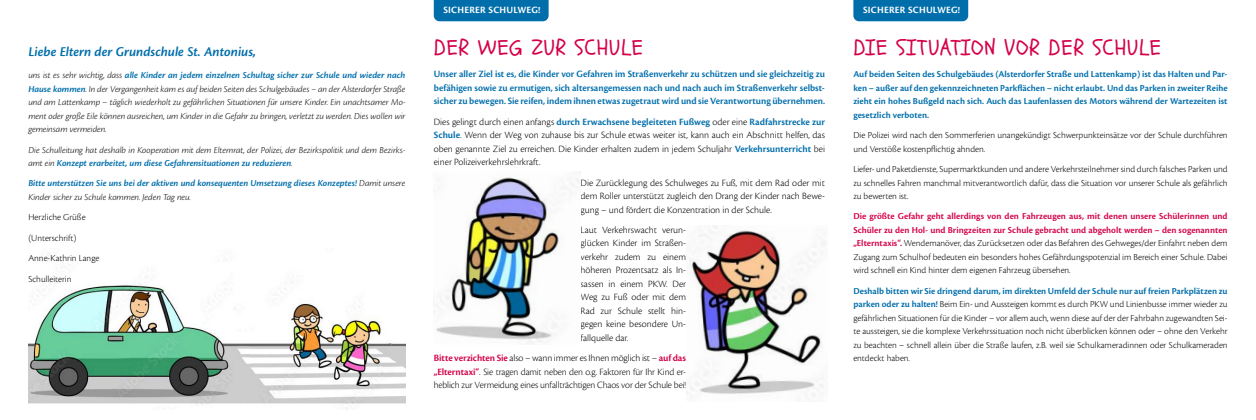
<style>
.page{position:relative;width:1256px;height:420px;background:#fff}
.page>*{position:absolute;margin:0;border:0;box-sizing:border-box;transform-origin:0 0}
.t1{font:22px "Schoolbell";letter-spacing:.05em;color:#d4004a}
.t2{font:italic 600 14px "Cronos Pro";color:#006eab}
.t3{font:300 10px/13.5px "Cronos Pro";letter-spacing:-.005em;color:#000;text-align:justify}
.t4{font:10px/13.5px "Cronos Pro Semibold Subh";color:#006eab;text-align:justify}
.t5{font:10px/13.5px "Cronos Pro Lt Subh";letter-spacing:-.01em;color:#000}
.t6{font:10px "Cronos Pro Semibold Capt";letter-spacing:.02em;color:#fff}
.t7{font:300 9.5px/13.5px "Cronos Pro";color:#000;text-align:justify}
.t8{font:italic 300 9.5px/13.5px "Cronos Pro";letter-spacing:-.005em;color:#000;text-align:justify}
.t9{font:600 9.5px/13.5px "Cronos Pro";color:#006eab;text-align:justify}
.t10{font:italic 600 9.5px/13.5px "Cronos Pro";color:#006eab}
.s1{font-weight:600;color:#006eab}
.s2{font-weight:300;color:#000}
.s3{font-weight:600;color:#d4004a}
.s4{font-family:"Cronos Pro";font-weight:600;color:#d4004a}
.s5{font-family:"Cronos Pro";font-weight:300}
</style>
<div class="page">
<img style="left:28px;top:259px;width:377px;height:150px">
<div style="left:434px;top:0;width:115px;height:21px;background:#006eab"></div>
<div style="left:853px;top:0;width:115px;height:21px;background:#006eab"></div>
<img style="left:434px;top:177px;width:146px;height:167px">
<img style="left:686px;top:225px;width:140px;height:172px">
<h2 class="t2" style="left:28px;top:44px;width:229px">Liebe Eltern der Grundschule St. Antonius,</h2>
<p class="t8" style="left:28px;top:69px;width:379px">uns ist es sehr wichtig, dass <span class="s1">alle Kinder an jedem einzelnen Schultag sicher zur Schule und wieder nach Hause kommen</span>. In der Vergangenheit kam es auf beiden Seiten des Schulgebäudes – an der Alsterdorfer Straße und am Lattenkamp – täglich wiederholt zu gefährlichen Situationen für unsere Kinder. Ein unachtsamer Mo&shy;ment oder große Eile können ausreichen, um Kinder in die Gefahr zu bringen, verletzt zu werden. Dies wollen wir gemeinsam vermeiden.</p>
<p class="t8" style="left:28px;top:143px;width:379px">Die Schulleitung hat deshalb in Kooperation mit dem Elternrat, der Polizei, der Bezirkspolitik und dem Bezirks&shy;amt ein <span class="s1">Konzept erarbeitet, um diese Gefahrensituationen zu reduzieren</span>.</p>
<p class="t10" style="left:28px;top:177px;width:378px">Bitte unterstützen Sie uns bei der aktiven und konsequenten Umsetzung dieses Konzeptes! <span class="s2">Damit unsere<br>Kinder sicher zu Schule kommen. Jeden Tag neu.</span></p>
<p class="t7" style="left:28px;top:207px;width:73px;line-height:20.4px;text-align:left">Herzliche Grüße (Unterschrift)<br>Anne-Kathrin Lange<br>Schulleiterin</p>
<p class="t6" style="left:443px;top:4px;width:99px">SICHERER SCHULWEG!</p>
<p class="t6" style="left:863px;top:4px;width:99px">SICHERER SCHULWEG!</p>
<h1 class="t1" style="left:434px;top:33px;width:211px">DER WEG ZUR SCHULE</h1>
<p class="t4" style="left:434px;top:68px;width:393px">Unser aller Ziel ist es, die Kinder vor Gefahren im Straßenverkehr zu schützen und sie gleichzeitig zu befähigen sowie zu ermutigen, sich altersangemessen nach und nach auch im Straßenverkehr selbst&shy;sicher zu bewegen. Sie reifen, indem ihnen etwas zugetraut wird und sie Verantwortung übernehmen.</p>
<p class="t3" style="left:434px;top:115px;width:393px">Dies gelingt durch einen anfangs <span class="s1">durch Erwachsene begleiteten Fußweg</span> oder eine <span class="s1">Radfahrstrecke zur Schule</span>. Wenn der Weg von zuhause bis zur Schule etwas weiter ist, kann auch ein Abschnitt helfen, das oben genannte Ziel zu erreichen. Die Kinder erhalten zudem in jedem Schuljahr <span class="s1">Verkehrsunterricht</span> bei einer Polizeiverkehrslehrkraft.</p>
<p class="t3" style="left:580px;top:175px;width:246px">Die Zurücklegung des Schulweges zu Fuß, mit dem Rad oder mit dem Roller unterstützt zugleich den Drang der Kinder nach Bewe&shy;gung – und fördert die Konzentration in der Schule.</p>
<p class="t3" style="left:580px;top:223px;width:107px">Laut Verkehrswacht verun&shy;glücken Kinder im Straßen&shy;verkehr zudem zu einem höheren Prozentsatz als In&shy;sassen in einem PKW. Der Weg zu Fuß oder mit dem Rad zur Schule stellt hin&shy;gegen keine besondere Un&shy;fallquelle dar.</p>
<p class="t3" style="left:434px;top:351px;width:254px"><span class="s3">Bitte verzichten Sie</span> also – wann immer es Ihnen möglich ist – <span class="s3">auf das</span></p>
<p class="t5" style="left:434px;top:364px;width:254px"><span class="s4">„Elterntaxi“</span><span class="s5">.</span> Sie tragen damit neben den o.g. Faktoren für Ihr Kind er&shy;heblich zur Vermeidung eines unfallträchtigen Chaos vor der Schule bei!</p>
<h1 class="t1" style="left:853px;top:33px;width:309px">DIE SITUATION VOR DER SCHULE</h1>
<p class="t9" style="left:853px;top:68px;width:376px">Auf beiden Seiten des Schulgebäudes (Alsterdorfer Straße und Lattenkamp) ist das Halten und Par&shy;ken – außer auf den gekennzeichneten Parkflächen – nicht erlaubt. Und das Parken in zweiter Reihe zieht ein hohes Bußgeld nach sich. Auch das Laufenlassen des Motors während der Wartezeiten ist gesetzlich verboten.</p>
<p class="t7" style="left:853px;top:128px;width:376px">Die Polizei wird nach den Sommerferien unangekündigt Schwerpunkteinsätze vor der Schule durchführen und Verstöße kostenpflichtig ahnden.</p>
<p class="t7" style="left:853px;top:162px;width:376px">Liefer- und Paketdienste, Supermarktkunden und andere Verkehrsteilnehmer sind durch falsches Parken und zu schnelles Fahren manchmal mitverantwortlich dafür, dass die Situation vor unserer Schule als gefährlich zu bewerten ist.</p>
<p class="t7" style="left:853px;top:209px;width:376px"><span class="s3">Die größte Gefahr geht allerdings von den Fahrzeugen aus, mit denen unsere Schülerinnen und Schüler zu den Hol- und Bringzeiten zur Schule gebracht und abgeholt werden – den sogenannten „Elterntaxis“.</span> Wendemanöver, das Zurücksetzen oder das Befahren des Gehweges/der Einfahrt neben dem Zugang zum Schulhof bedeuten ein besonders hohes Gefährdungspotenzial im Bereich einer Schule. Dabei wird schnell ein Kind hinter dem eigenen Fahrzeug übersehen.</p>
<p class="t7" style="left:853px;top:284px;width:376px"><span class="s1">Deshalb bitten wir Sie dringend darum, im direkten Umfeld der Schule nur auf freien Parkplätzen zu parken oder zu halten!</span> Beim Ein- und Aussteigen kommt es durch PKW und Linienbusse immer wieder zu gefährlichen Situationen für die Kinder – vor allem auch, wenn diese auf der der Fahrbahn zugewandten Sei&shy;te aussteigen, sie die komplexe Verkehrssituation noch nicht überblicken können oder – ohne den Verkehr zu beachten – schnell allein über die Straße laufen, z.B. weil sie Schulkameradinnen oder Schulkameraden entdeckt haben.</p>
</div>
